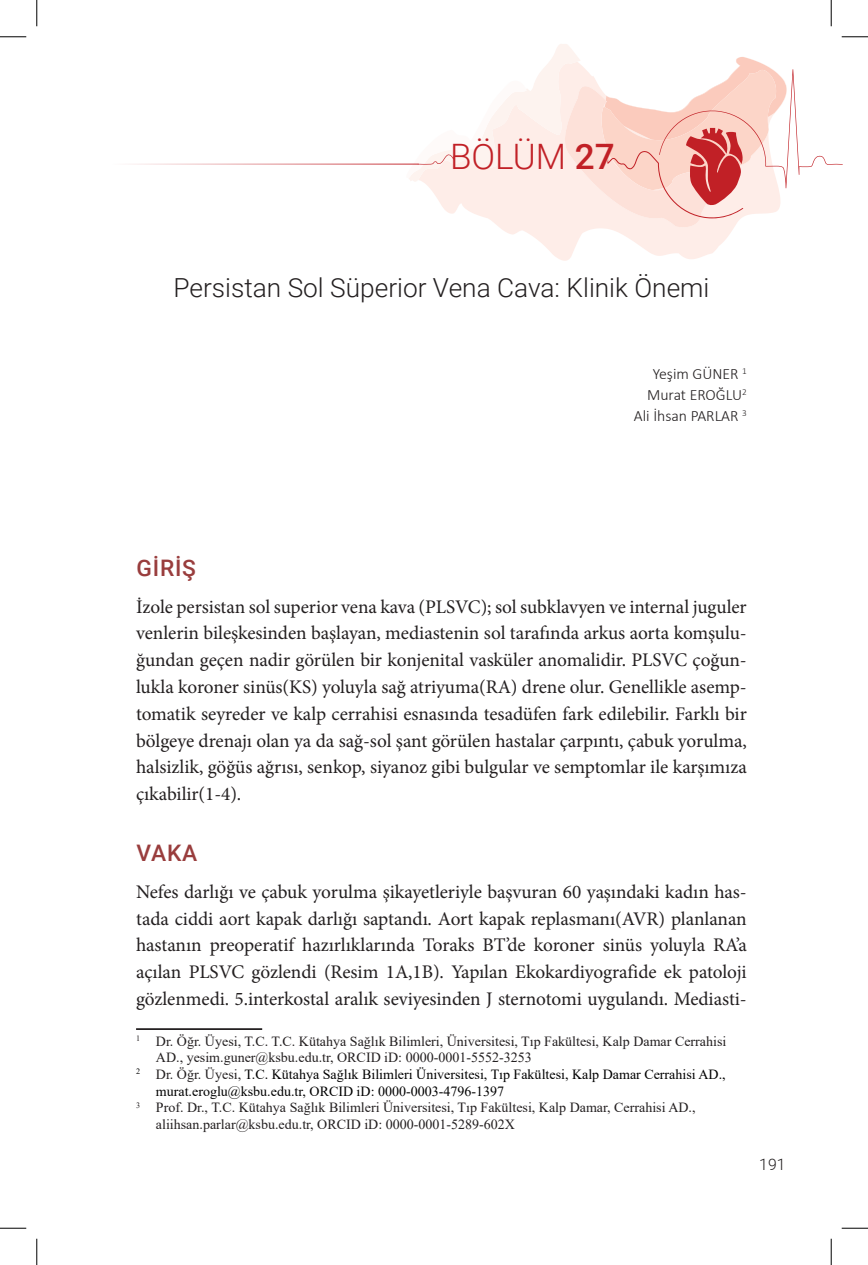
<style>
.page{position:relative;width:868px;height:1265px;background:#fff}
.page>*{position:absolute;margin:0;border:0;box-sizing:border-box;transform-origin:0 0}
.t1{font:300 35px "Roboto";color:#c12026}
.t2{font:300 26.25px "Roboto";color:#231f20}
.t3{font:500 22.75px "Roboto";letter-spacing:.035em;color:#993d3d}
.t4{font:19.25px/26.8px "Minion Pro";letter-spacing:-.005em;color:#231f20;text-align:justify}
.t5{font:300 15.75px/21px "Calibri";color:#231f20;text-align:right}
.t6{font:300 15.75px "Roboto";color:#231f20}
.t7{font:14px "Times New Roman";color:#231f20}
.t8{font:14px "Times New Roman";color:#000001}
.s1{font-weight:500}
.s2{color:#231f20}
</style>
<div class="page">
<svg style="left:405px;top:44px;width:437px;height:215px"></svg>
<hr style="left:37px;top:163px;width:381px;height:1px;background:#c12026">
<hr style="left:136px;top:1027px;width:126px;height:2px;background:#231f20">
<svg style="left:0;top:36px;width:26px;height:1px"></svg>
<svg style="left:841px;top:36px;width:26px;height:1px"></svg>
<svg style="left:0;top:1227px;width:26px;height:1px"></svg>
<svg style="left:841px;top:1227px;width:26px;height:1px"></svg>
<svg style="left:36px;top:0;width:1px;height:26px"></svg>
<svg style="left:36px;top:1238px;width:1px;height:26px"></svg>
<svg style="left:830px;top:0;width:1px;height:26px"></svg>
<svg style="left:830px;top:1238px;width:1px;height:26px"></svg>
<h1 class="t1" style="left:450px;top:132px;width:166px">BÖLÜM <span class="s1">27</span></h1>
<h2 class="t2" style="left:173px;top:269px;width:537px">Persistan Sol Süperior Vena Cava: Klinik Önemi</h2>
<p class="t5" style="left:633px;top:363px;width:114px">Yeşim GÜNER <sup>1<br></sup>Murat EROĞLU<sup>2<br></sup>Ali İhsan PARLAR <sup>3</sup></p>
<p class="t3" style="left:136px;top:552px;width:61px">GIRIŞ</p>
<p class="t4" style="left:136px;top:593px;width:612px">İzole persistan sol superior vena kava (PLSVC); sol subklavyen ve internal juguler venlerin bileşkesinden başlayan, mediastenin sol tarafında arkus aorta komşulu&shy;ğundan geçen nadir görülen bir konjenital vasküler anomalidir. PLSVC çoğun&shy;lukla koroner sinüs(KS) yoluyla sağ atriyuma(RA) drene olur. Genellikle asemp&shy;tomatik seyreder ve kalp cerrahisi esnasında tesadüfen fark edilebilir. Farklı bir bölgeye drenajı olan ya da sağ-sol şant görülen hastalar çarpıntı, çabuk yorulma, halsizlik, göğüs ağrısı, senkop, siyanoz gibi bulgular ve semptomlar ile karşımıza çıkabilir(1-4).</p>
<p class="t3" style="left:136px;top:836px;width:62px">VAKA</p>
<p class="t4" style="left:136px;top:878px;width:612px">Nefes darlığı ve çabuk yorulma şikayetleriyle başvuran 60 yaşındaki kadın has&shy;tada ciddi aort kapak darlığı saptandı. Aort kapak replasmanı(AVR) planlanan hastanın preoperatif hazırlıklarında Toraks BT’de koroner sinüs yoluyla RA’a açılan PLSVC gözlendi (Resim 1A,1B). Yapılan Ekokardiyografide ek patoloji gözlenmedi. 5.interkostal aralık seviyesinden J sternotomi uygulandı. Mediasti-</p>
<p class="t7" style="left:136px;top:1030px;width:591px"><sup>1</sup> Dr. Öğr. Üyesi, T.C. T.C. Kütahya Sağlık Bilimleri, Üniversitesi, Tıp Fakültesi, Kalp Damar Cerrahisi</p>
<p class="t7" style="left:156px;top:1047px;width:377px">AD., yesim.guner@ksbu.edu.tr, ORCID iD: 0000-0001-5552-3253</p>
<p class="t8" style="left:136px;top:1064px;width:591px"><sup>2</sup> <span class="s2">Dr. Öğr. Üyesi,</span> T.C. Kütahya Sağlık Bilimleri Üniversitesi, Tıp Fakültesi, Kalp Damar Cerrahisi AD.,</p>
<p class="t8" style="left:156px;top:1080px;width:349px">murat.eroglu@ksbu.edu.tr, ORCID iD: 0000-0003-4796-1397</p>
<p class="t7" style="left:136px;top:1097px;width:560px"><sup>3</sup> Prof. Dr., T.C. Kütahya Sağlık Bilimleri Üniversitesi, Tıp Fakültesi, Kalp Damar, Cerrahisi AD.,</p>
<p class="t7" style="left:156px;top:1114px;width:360px">aliihsan.parlar@ksbu.edu.tr, ORCID iD: 0000-0001-5289-602X</p>
<p class="t6" style="left:759px;top:1152px;width:28px">191</p>
</div>
